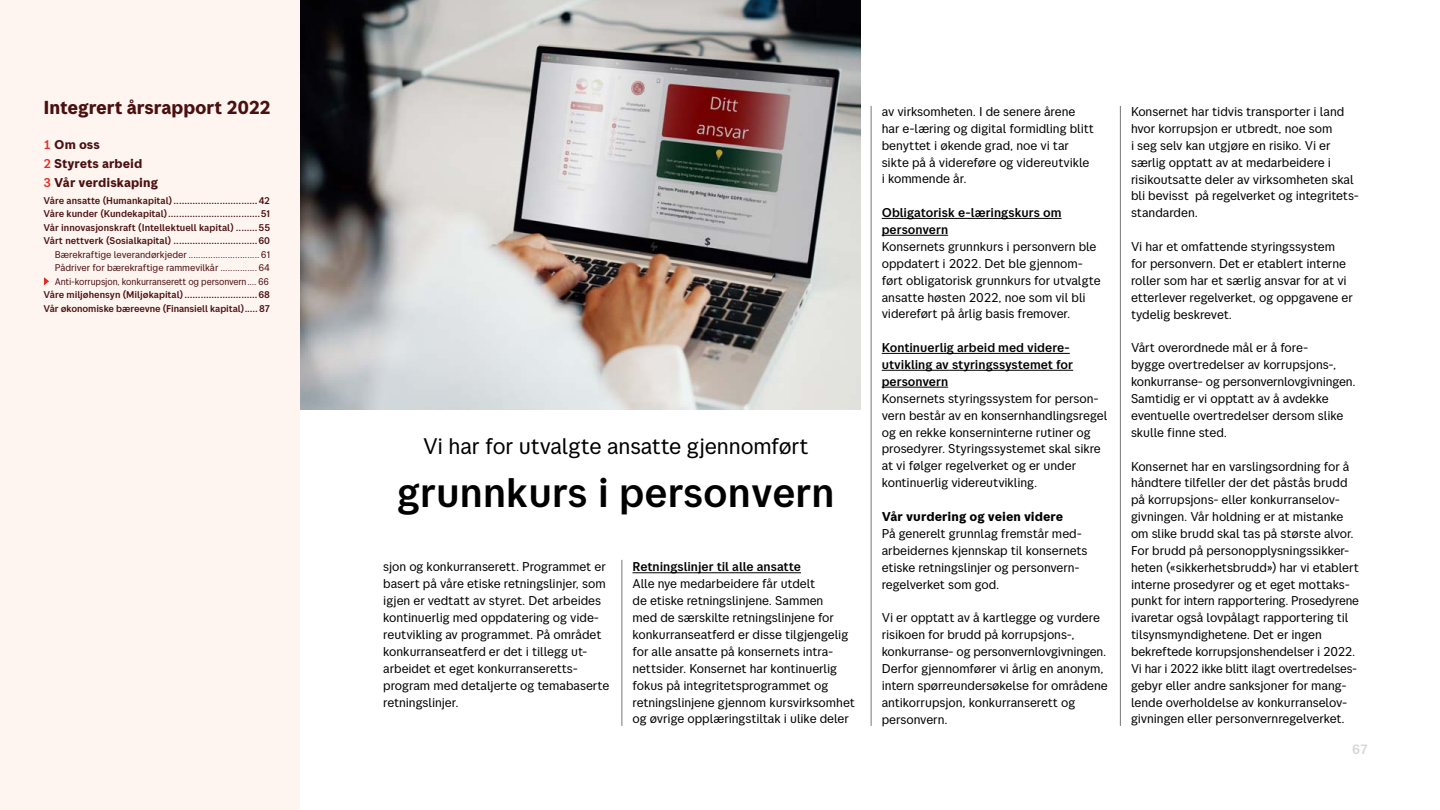
<style>
.page{position:relative;width:1440px;height:810px;background:#fff}
.page>*{position:absolute;margin:0;border:0;box-sizing:border-box;transform-origin:0 0}
.t1{font:500 41.25px "Posten Sans";color:#000}
.t2{font:22.5px "Posten Sans";letter-spacing:-.01em;color:#000}
.t3{font:700 18.75px "Posten Sans";letter-spacing:-.005em;color:#4a1011}
.t4{font:500 13.5px "Posten Sans";color:#d6d6d6}
.t5{font:12.75px/16.9px "Posten Sans";letter-spacing:-.005em;color:#000}
.t6{font:500 12.75px/16.9px "Posten Sans";letter-spacing:-.005em;color:#000}
.t7{font:700 12.75px/18.8px "Posten Sans";color:#4a1011}
.t8{font:700 12.75px "Posten Sans";letter-spacing:.005em;color:#000}
.t9{font:500 9.75px/13.5px "Posten Sans";letter-spacing:-.005em;color:#4a1011;text-align:justify}
.t10{font:9.75px/13.5px "Posten Sans";letter-spacing:-.015em;color:#4a1011;text-align:justify}
.s1{font-weight:500;color:#e32d22}
</style>
<div class="page">
<div style="left:0;top:0;width:300px;height:810px;background:#fff5f0"></div>
<img style="left:300px;top:0;width:560px;height:409px">
<hr style="left:633px;top:572px;width:168px;height:1px;background:#000">
<hr style="left:882px;top:218px;width:180px;height:1px;background:#000">
<hr style="left:882px;top:235px;width:66px;height:1px;background:#000">
<hr style="left:882px;top:353px;width:188px;height:1px;background:#000">
<hr style="left:882px;top:370px;width:191px;height:1px;background:#000">
<hr style="left:882px;top:387px;width:66px;height:1px;background:#000">
<hr style="left:622px;top:560px;width:1px;height:166px;background:#767676">
<hr style="left:871px;top:106px;width:1px;height:620px;background:#767676">
<hr style="left:1120px;top:106px;width:1px;height:620px;background:#767676">
<svg style="left:44px;top:277px;width:5px;height:8px"></svg>
<h3 class="t3" style="left:43px;top:96px;width:229px">Integrert årsrapport 2022</h3>
<p class="t7" style="left:43px;top:135px;width:116px"><span class="s1">1</span> Om oss<br><span class="s1">2</span> Styrets arbeid<br><span class="s1">3</span> Vår verdiskaping</p>
<p class="t9" style="left:43px;top:194px;width:228px">Våre ansatte (Humankapital)...............................42<br>Våre kunder (Kundekapital)..................................51<br>Vår innovasjonskraft (Intellektuell kapital) ........55<br>Vårt nettverk (Sosialkapital) ...............................60</p>
<p class="t10" style="left:55px;top:248px;width:217px">Bærekraftige leverandørkjeder.............................61<br>Pådriver for bærekraftige rammevilkår ...............64<br>Anti-korrupsjon, konkurranserett og personvern.... 66</p>
<p class="t9" style="left:43px;top:288px;width:228px">Våre miljøhensyn (Miljøkapital)...........................68<br>Vår økonomiske bæreevne (Finansiell kapital)</p>
<p class="t9" style="left:259px;top:302px;width:12px">87</p>
<h2 class="t2" style="left:423px;top:433px;width:387px">Vi har for utvalgte ansatte gjennomført</h2>
<h1 class="t1" style="left:397px;top:468px;width:439px">grunnkurs i personvern</h1>
<p class="t5" style="left:383px;top:558px;width:228px">sjon og konkurranserett. Programmet er basert på våre etiske retningslinjer, som igjen er vedtatt av styret. Det arbeides kontinuerlig med oppdatering og vide&shy;reutvikling av programmet. På området konkurranseatferd er det i tillegg ut&shy;arbeidet et eget konkurranseretts&shy;program med detaljerte og temabaserte retningslinjer.</p>
<p class="t6" style="left:633px;top:558px;width:170px">Retningslinjer til alle ansatte</p>
<p class="t5" style="left:633px;top:575px;width:224px">Alle nye medarbeidere får utdelt<br>de etiske retningslinjene. Sammen<br>med de særskilte retningslinjene for konkurranseatferd er disse tilgjengelig for alle ansatte på konsernets intra&shy;nettsider. Konsernet har kontinuerlig fokus på integritetsprogrammet og retningslinjene gjennom kursvirksomhet og øvrige opplæringstiltak i ulike deler</p>
<p class="t5" style="left:882px;top:103px;width:214px">av virksomheten. I de senere årene har e-læring og digital formidling blitt benyttet i økende grad, noe vi tar sikte på å videreføre og videreutvikle i kommende år.</p>
<p class="t6" style="left:882px;top:204px;width:181px">Obligatorisk e-læringskurs om personvern</p>
<p class="t5" style="left:882px;top:238px;width:220px">Konsernets grunnkurs i personvern ble oppdatert i 2022. Det ble gjennom&shy;ført obligatorisk grunnkurs for utvalgte ansatte høsten 2022, noe som vil bli videreført på årlig basis fremover.</p>
<p class="t6" style="left:882px;top:339px;width:193px">Kontinuerlig arbeid med videre&shy;utvikling av styringssystemet for personvern</p>
<p class="t5" style="left:882px;top:390px;width:227px">Konsernets styringssystem for person&shy;vern består av en konsernhandlingsregel og en rekke konserninterne rutiner og prosedyrer. Styringssystemet skal sikre at vi følger regelverket og er under kontinuerlig videreutvikling.</p>
<p class="t8" style="left:882px;top:509px;width:183px">Vår vurdering og veien videre</p>
<p class="t5" style="left:882px;top:525px;width:207px">På generelt grunnlag fremstår med&shy;arbeidernes kjennskap til konsernets etiske retningslinjer og personvern&shy;regelverket som god.</p>
<p class="t5" style="left:882px;top:609px;width:228px">Vi er opptatt av å kartlegge og vurdere risikoen for brudd på korrupsjons-, konkurranse- og personvernlovgivningen.<br>Derfor gjennomfører vi årlig en anonym, intern spørreundersøkelse for områdene antikorrupsjon, konkurranserett og personvern.</p>
<p class="t5" style="left:1131px;top:103px;width:228px">Konsernet har tidvis transporter i land hvor korrupsjon er utbredt, noe som<br>i seg selv kan utgjøre en risiko. Vi er særlig opptatt av at medarbeidere i risikoutsatte deler av virksomheten skal bli bevisst på regelverket og integritets&shy;standarden.</p>
<p class="t5" style="left:1131px;top:238px;width:223px">Vi har et omfattende styringssystem for personvern. Det er etablert interne roller som har et særlig ansvar for at vi etterlever regelverket, og oppgavene er tydelig beskrevet.</p>
<p class="t5" style="left:1131px;top:339px;width:226px">Vårt overordnede mål er å fore-<br>bygge overtredelser av korrupsjons-, konkurranse- og personvernlovgivningen.<br>Samtidig er vi opptatt av å avdekke eventuelle overtredelser dersom slike skulle finne sted.</p>
<p class="t5" style="left:1131px;top:457px;width:230px">Konsernet har en varslingsordning for å håndtere tilfeller der det påstås brudd på korrupsjons- eller konkurranselov&shy;givningen. Vår holdning er at mistanke om slike brudd skal tas på største alvor.<br>For brudd på personopplysningssikker&shy;heten («sikkerhetsbrudd») har vi etablert interne prosedyrer og et eget mottaks&shy;punkt for intern rapportering. Prosedyrene ivaretar også lovpålagt rapportering til tilsynsmyndighetene. Det er ingen bekreftede korrupsjonshendelser i 2022.<br>Vi har i 2022 ikke blitt ilagt overtredelses&shy;gebyr eller andre sanksjoner for mang&shy;lende overholdelse av konkurranselov&shy;givningen eller personvernregelverket.</p>
<p class="t4" style="left:1352px;top:742px;width:18px">67</p>
</div>
